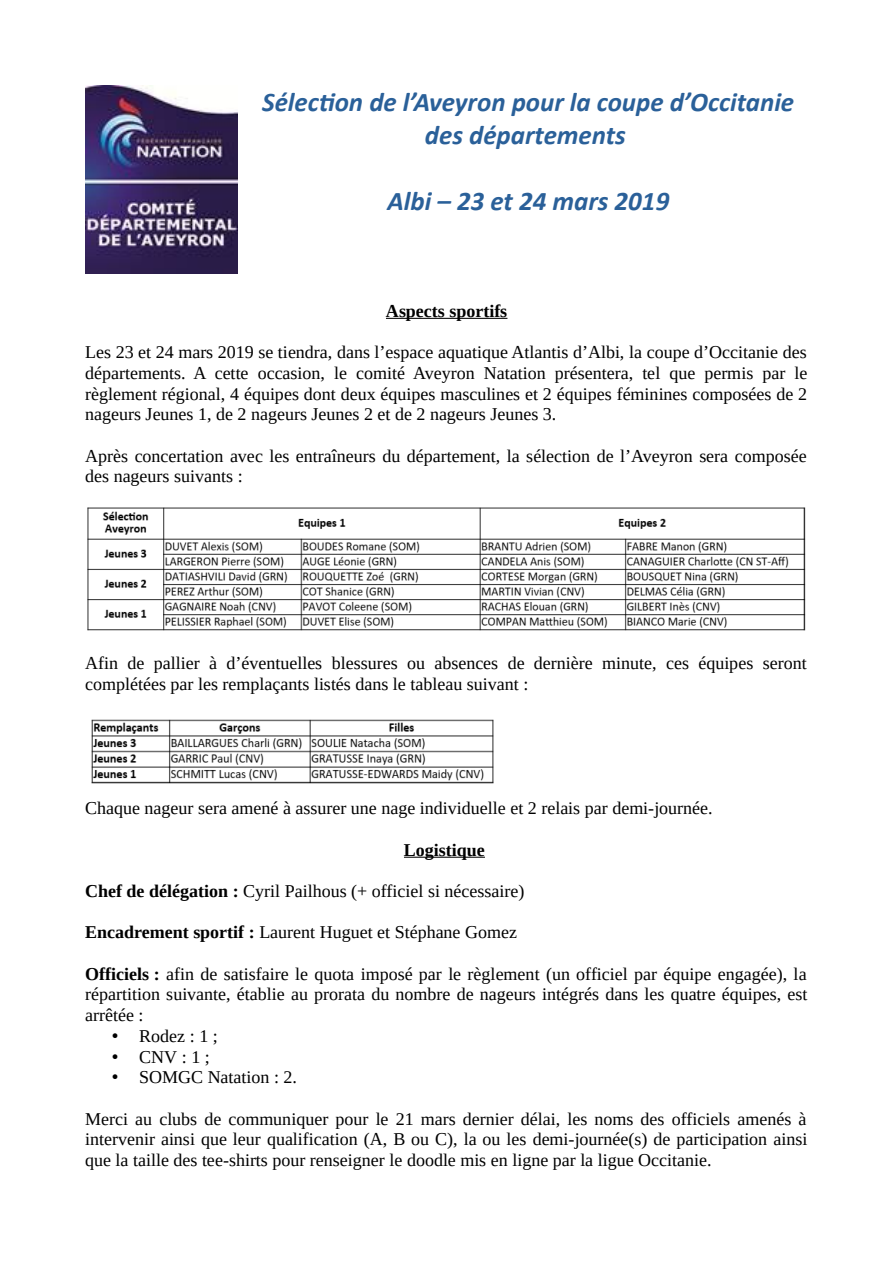
<style>
.page{position:relative;width:893px;height:1263px;background:#fff}
.page>*{position:absolute;margin:0;border:0;box-sizing:border-box;transform-origin:0 0}
.t1{font:italic 700 27px/33px "Calibri";color:#2a6099;text-align:center}
.t2{font:18px/20.7px "Liberation Serif";color:#000;text-align:justify}
.t3{font:700 18px "Liberation Serif";color:#000}
.s1{font-weight:700}
</style>
<div class="page">
<hr style="left:386px;top:318px;width:121px;height:1px;background:#000">
<hr style="left:404px;top:857px;width:81px;height:1px;background:#000">
<img style="left:85px;top:86px;width:153px;height:187px">
<img style="left:87px;top:507px;width:719px;height:124px">
<img style="left:91px;top:719px;width:403px;height:64px">
<h1 class="t1" style="left:262px;top:86px;width:533px">Sélection de l’Aveyron pour la coupe d’Occitanie des départements</h1>
<h1 class="t1" style="left:388px;top:185px;width:283px">Albi – 23 et 24 mars 2019</h1>
<p class="t3" style="left:386px;top:301px;width:123px">Aspects sportifs</p>
<p class="t2" style="left:85px;top:342px;width:724px">Les 23 et 24 mars 2019 se tiendra, dans l’espace aquatique Atlantis d’Albi, la coupe d’Occitanie des départements. A cette occasion, le comité Aveyron Natation présentera, tel que permis par le règlement régional, 4 équipes dont deux équipes masculines et 2 équipes féminines composées de 2 nageurs Jeunes 1, de 2 nageurs Jeunes 2 et de 2 nageurs Jeunes 3.</p>
<p class="t2" style="left:85px;top:445px;width:723px">Après concertation avec les entraîneurs du département, la sélection de l’Aveyron sera composée des nageurs suivants :</p>
<p class="t2" style="left:85px;top:653px;width:723px">Afin de pallier à d’éventuelles blessures ou absences de dernière minute, ces équipes seront complétées par les remplaçants listés dans le tableau suivant :</p>
<p class="t2" style="left:85px;top:798px;width:629px">Chaque nageur sera amené à assurer une nage individuelle et 2 relais par demi-journée.</p>
<p class="t3" style="left:404px;top:839px;width:82px">Logistique</p>
<p class="t2" style="left:85px;top:880px;width:441px"><span class="s1">Chef de délégation :</span> Cyril Pailhous (+ officiel si nécessaire)</p>
<p class="t2" style="left:85px;top:922px;width:433px"><span class="s1">Encadrement sportif :</span> Laurent Huguet et Stéphane Gomez</p>
<p class="t2" style="left:85px;top:963px;width:724px"><span class="s1">Officiels :</span> afin de satisfaire le quota imposé par le règlement (un officiel par équipe engagée), la répartition suivante, établie au prorata du nombre de nageurs intégrés dans les quatre équipes, est arrêtée :</p>
<p class="t2" style="left:112px;top:1025px;width:107px">• Rodez : 1 ;</p>
<p class="t2" style="left:112px;top:1046px;width:99px">• CNV: 1;</p>
<p class="t2" style="left:112px;top:1067px;width:186px">• SOMGC Natation : 2.</p>
<p class="t2" style="left:85px;top:1108px;width:724px">Merci au clubs de communiquer pour le 21 mars dernier délai, les noms des officiels amenés à intervenir ainsi que leur qualification (A, B ou C), la ou les demi-journée(s) de participation ainsi que la taille des tee-shirts pour renseigner le doodle mis en ligne par la ligue Occitanie.</p>
</div>
